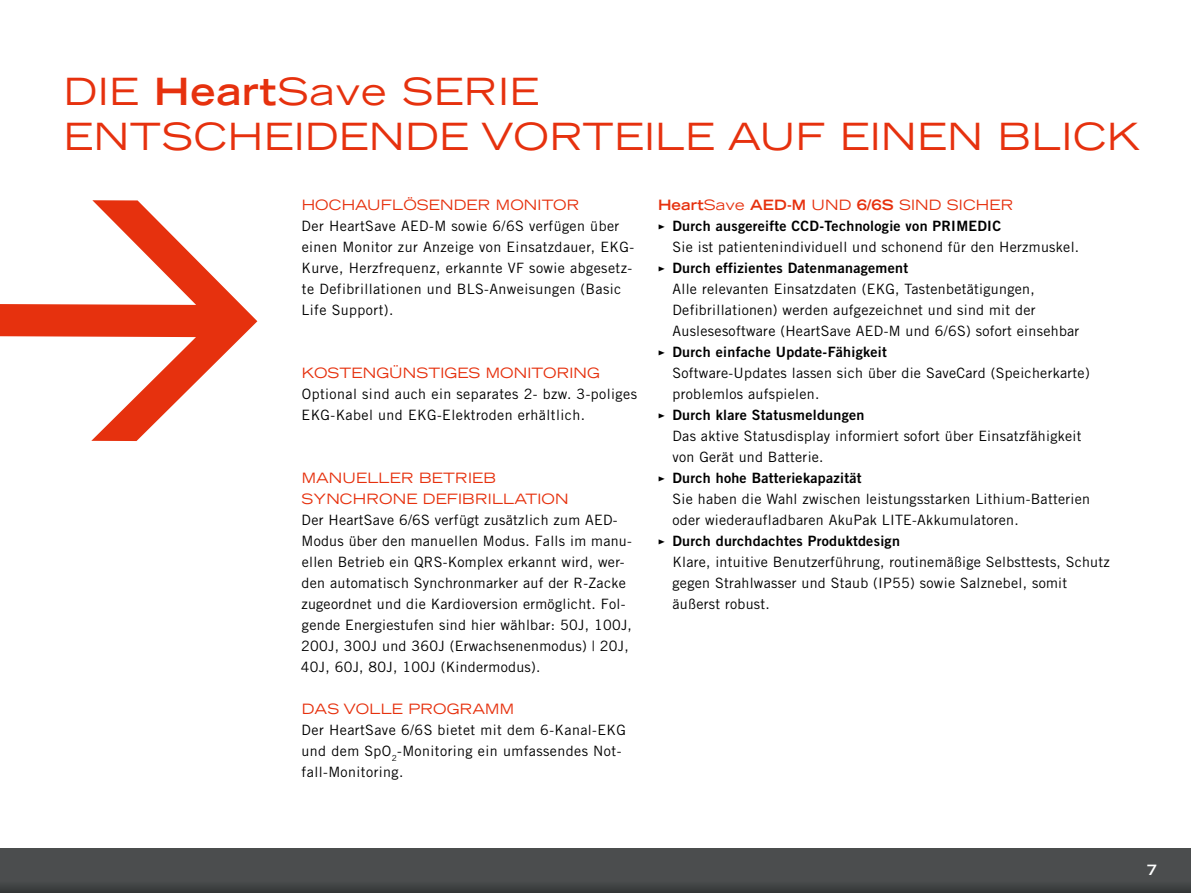
<style>
.page{position:relative;width:1191px;height:893px;background:#fff}
.page>*{position:absolute;margin:0;border:0;box-sizing:border-box;transform-origin:0 0}
.t1{font:expanded 37.5px/45px "Trade Gothic LH";letter-spacing:.02em;color:#e6310e}
.t2{font:14.25px/21px "Trade Gothic";letter-spacing:.02em;color:#000}
.t3{font:14.25px "Trade Gothic Bold Two";letter-spacing:.02em;color:#000}
.t4{font:expanded 14.25px/21px "Trade Gothic LH";letter-spacing:.01em;color:#e6310e}
.t5{font:700 expanded 14.25px "Trade Gothic LH";color:#fff}
.s1{font-weight:700}
.s2{font-family:"The Sans Expert"}
</style>
<div class="page">
<div style="left:0;top:848px;width:1191px;height:45px;background:linear-gradient(to bottom,#505152,#414444)"></div>
<svg style="left:73px;top:200px;width:184px;height:241px"></svg>
<img style="left:0;top:304px;width:73px;height:589px">
<h1 class="t1" style="left:64px;top:68px;width:1078px">DIE <span class="s1">Heart</span>Save SERIE<br>ENTSCHEIDENDE VORTEILE AUF EINEN BLICK</h1>
<p class="t4" style="left:302px;top:194px;width:279px">HOCHAUFLÖSENDER MONITOR</p>
<p class="t2" style="left:301px;top:215px;width:334px">Der HeartSave AED-M sowie 6/6S verfügen über einen Monitor zur Anzeige von Einsatzdauer, EKG-Kurve, Herzfrequenz, erkannte VF sowie abgesetz&shy;te Defibrillationen und BLS-Anweisungen (Basic Life Support).</p>
<p class="t4" style="left:302px;top:362px;width:300px">KOSTENGÜNSTIGES MONITORING</p>
<p class="t2" style="left:301px;top:383px;width:337px">Optional sind auch ein separates 2- bzw. 3-poliges<br>EKG-Kabel und EKG-Elektroden erhältlich.</p>
<p class="t4" style="left:301px;top:467px;width:269px">MANUELLER BETRIEB<br>SYNCHRONE DEFIBRILLATION</p>
<p class="t2" style="left:301px;top:509px;width:333px">Der HeartSave 6/6S verfügt zusätzlich zum AED-Modus über den manuellen Modus. Falls im manu&shy;ellen Betrieb ein QRS-Komplex erkannt wird, wer&shy;den automatisch Synchronmarker auf der R-Zacke zugeordnet und die Kardioversion ermöglicht. Fol&shy;gende Energiestufen sind hier wählbar: 50J, 100J, 200J, 300J und 360J (Erwachsenenmodus) | 20J, 40J, 60J, 80J, 100J (Kindermodus).</p>
<p class="t4" style="left:302px;top:698px;width:214px">DAS VOLLE PROGRAMM</p>
<p class="t2" style="left:301px;top:719px;width:326px">Der HeartSave 6/6S bietet mit dem 6-Kanal-EKG und dem SpO<sub>2</sub>-Monitoring ein umfassendes Not&shy;fall-Monitoring.</p>
<p class="t4" style="left:658px;top:194px;width:357px"><span class="s1">Heart</span>Save <span class="s1">AED-M</span> UND <span class="s1">6/6S</span> SIND SICHER</p>
<p class="t3" style="left:657px;top:217px;width:345px"><span class="s2">ÿ</span> Durch ausgereifte CCD-Technologie von PRIMEDIC</p>
<p class="t2" style="left:672px;top:236px;width:408px">Sie ist patientenindividuell und schonend für den Herzmuskel.</p>
<p class="t3" style="left:657px;top:259px;width:252px"><span class="s2">ÿ</span> Durch effizientes Datenmanagement</p>
<p class="t2" style="left:672px;top:278px;width:408px">Alle relevanten Einsatzdaten (EKG, Tastenbetätigungen,<br>Defibrillationen) werden aufgezeichnet und sind mit der<br>Auslesesoftware (HeartSave AED-M und 6/6S) sofort einsehbar</p>
<p class="t3" style="left:657px;top:343px;width:231px"><span class="s2">ÿ</span> Durch einfache Update-Fähigkeit</p>
<p class="t2" style="left:672px;top:362px;width:419px">Software-Updates lassen sich über die SaveCard (Speicherkarte) problemlos aufspielen.</p>
<p class="t3" style="left:657px;top:406px;width:208px"><span class="s2">ÿ</span> Durch klare Statusmeldungen</p>
<p class="t2" style="left:672px;top:425px;width:410px">Das aktive Statusdisplay informiert sofort über Einsatzfähigkeit von Gerät und Batterie.</p>
<p class="t3" style="left:657px;top:469px;width:205px"><span class="s2">ÿ</span> Durch hohe Batteriekapazität</p>
<p class="t2" style="left:672px;top:488px;width:419px">Sie haben die Wahl zwischen leistungsstarken Lithium-Batterien oder wiederaufladbaren AkuPak LITE-Akkumulatoren.</p>
<p class="t3" style="left:657px;top:532px;width:244px"><span class="s2">ÿ</span> Durch durchdachtes Produktdesign</p>
<p class="t2" style="left:672px;top:551px;width:439px">Klare, intuitive Benutzerführung, routinemäßige Selbsttests, Schutz gegen Strahlwasser und Staub (IP55) sowie Salznebel, somit äußerst robust.</p>
<p class="t5" style="left:1146px;top:860px;width:12px">7</p>
</div>
